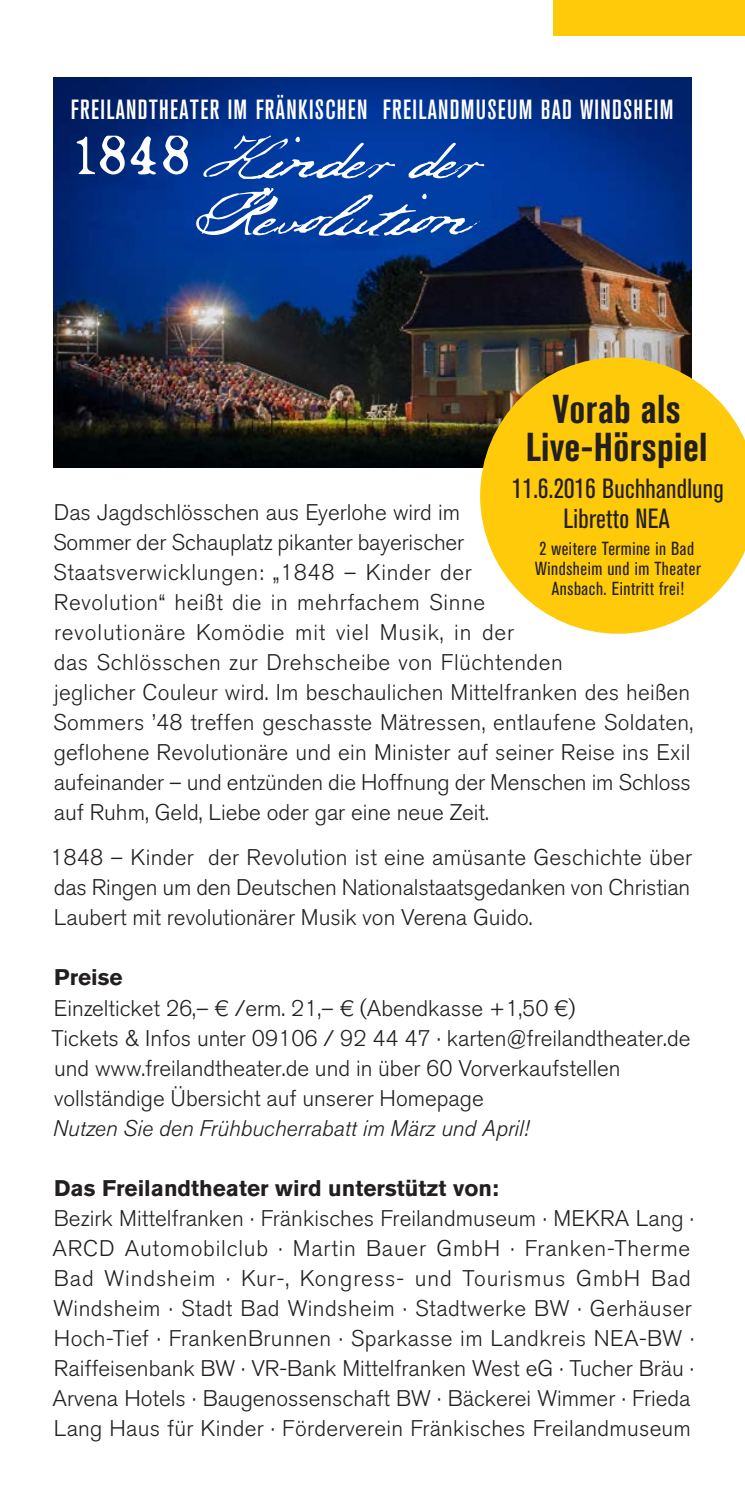
<style>
.page{position:relative;width:745px;height:1489px;background:#fff}
.page>*{position:absolute;margin:0;border:0;box-sizing:border-box;transform-origin:0 0}
.t1{font:700 condensed 40px/37.5px "Akzidenz Grotesk BQ";letter-spacing:.01em;color:#231f20;text-align:center}
.t2{font:500 condensed 27.5px "Akzidenz Grotesk BQ";letter-spacing:.045em;color:#fff}
.t3{font:condensed 27.5px/30px "Akzidenz Grotesk BQ";letter-spacing:.01em;color:#231f20;text-align:center}
.t4{font:300 22.5px/30px "Akzidenz Grotesk BQ";color:#231f20}
.t5{font:700 22.5px "Akzidenz Grotesk BQ";color:#231f20}
.t6{font:italic 300 22.5px "Akzidenz Grotesk BQ";color:#231f20}
.t7{font:condensed 18.75px/20px "Akzidenz Grotesk BQ";letter-spacing:.03em;color:#231f20;text-align:center}
</style>
<div class="page">
<img style="left:53px;top:78px;width:638px;height:390px">
<svg style="left:77px;top:136px;width:111px;height:38px"></svg>
<svg style="left:480px;top:357px;width:264px;height:276px;background:#f2c82c"></svg>
<div style="left:553px;top:0;width:191px;height:35px;background:#feca0a"></div>
<svg style="left:196px;top:187px;width:283px;height:49px;background:#3262b3"></svg>
<svg style="left:203px;top:135px;width:281px;height:44px;background:#2859b0"></svg>
<p class="t2" style="left:71px;top:94px;width:603px">FREILANDTHEATER IM FRÄNKISCHEN FREILANDMUSEUM BAD WINDSHEIM</p>
<h1 class="t1" style="left:525px;top:390px;width:183px">Vorab als<br>Live-Hörspiel</h1>
<p class="t3" style="left:512px;top:474px;width:213px">11.6.2016 Buchhandlung<br>Libretto NEA</p>
<p class="t7" style="left:535px;top:539px;width:167px">2 weitere Termine in Bad<br>Windsheim und im Theater<br>Ansbach. Eintritt frei!</p>
<p class="t4" style="left:53px;top:498px;width:641px">Das Jagdschlösschen aus Eyerlohe wird im<br>Sommer der Schauplatz pikanter bayerischer<br>Staatsverwicklungen: „1848 – Kinder der<br>Revolution“ heißt die in mehrfachem Sinne<br>revolutionäre Komödie mit viel Musik, in der<br>das Schlösschen zur Drehscheibe von Flüchtenden<br>jeglicher Couleur wird. Im beschaulichen Mittelfranken des heißen Sommers ’48 treffen geschasste Mätressen, entlaufene Soldaten, geflohene Revolutionäre und ein Minister auf seiner Reise ins Exil aufeinander – und entzünden die Hoffnung der Menschen im Schloss auf Ruhm, Geld, Liebe oder gar eine neue Zeit.</p>
<p class="t4" style="left:50px;top:843px;width:643px;text-align:justify">1848 – Kinder der Revolution ist eine amüsante Geschichte über das Ringen um den Deutschen Nationalstaatsgedanken von Christian Laubert mit revolutionärer Musik von Verena Guido.</p>
<p class="t5" style="left:54px;top:964px;width:70px">Preise</p>
<p class="t4" style="left:51px;top:993px;width:640px">Einzelticket 26,– € /erm. 21,– € (Abendkasse +1,50 €)<br>Tickets &amp; Infos unter 09106 / 92 44 47 · karten@freilandtheater.de und www.freilandtheater.de und in über 60 Vorverkaufstellen vollständige Übersicht auf unserer Homepage</p>
<p class="t6" style="left:53px;top:1115px;width:477px">Nutzen Sie den Frühbucherrabatt im März und April!</p>
<p class="t5" style="left:54px;top:1174px;width:445px">Das Freilandtheater wird unterstützt von:</p>
<p class="t4" style="left:52px;top:1203px;width:642px">Bezirk Mittelfranken · Fränkisches Freilandmuseum · MEKRA Lang · ARCD Automobilclub · Martin Bauer GmbH · Franken-Therme Bad Windsheim · Kur-, Kongress- und Tourismus GmbH Bad Windsheim · Stadt Bad Windsheim · Stadtwerke BW · Gerhäuser Hoch-Tief · FrankenBrunnen · Sparkasse im Landkreis NEA-BW · Raiffeisenbank BW · VR-Bank Mittelfranken West eG · Tucher Bräu · Arvena Hotels · Baugenossenschaft BW · Bäckerei Wimmer · Frieda Lang Haus für Kinder · Förderverein Fränkisches Freilandmuseum</p>
</div>
